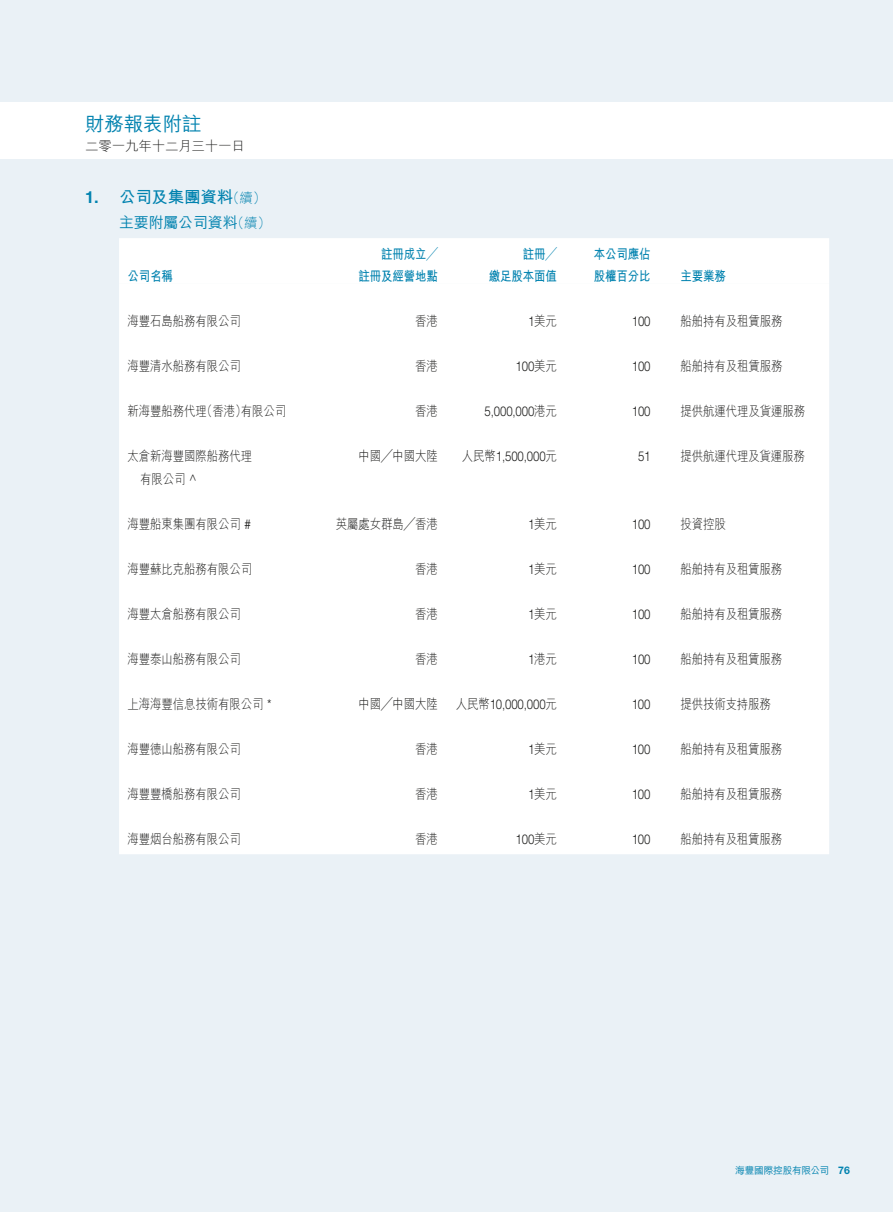
<style>
.page{position:relative;width:893px;height:1212px;background:#eaf1f6}
.page>*{position:absolute;margin:0;border:0;box-sizing:border-box;transform-origin:0 0}
.t1{font:500 19.5px "M Hei HK";letter-spacing:-.005em;color:#0082af}
.t2{font:700 16.5px "M Hei HK";letter-spacing:-.015em;color:#0082af}
.t3{font:700 16.5px "Helvetica LT Std";color:#0082af}
.t4{font:500 15px "M Hei HK";letter-spacing:-.015em;color:#0082af}
.t5{font:300 13.5px/22.5px "M Hei HK";letter-spacing:-.015em;color:#1c1c1b;scale:.85 1}
.t6{font:300 13.5px "Helvetica LT Std";letter-spacing:-.015em;color:#1c1c1b;scale:.85 1}
.t7{font:700 13.5px/22.5px "M Hei HK";letter-spacing:-.015em;color:#0082af;text-align:right;scale:.85 1}
.t8{font:300 13.5px "M Hei HK";letter-spacing:-.015em;color:#1c1c1b}
.t9{font:300 13.5px "M Hei HK";color:#0082af}
.t10{font:700 10.5px "Helvetica Neue LT Std";color:#0082af}
.t11{font:500 9.75px "M Hei HK";letter-spacing:-.035em;color:#0082af}
.s1{font-family:"Helvetica LT Std"}
.s2{font-family:"M Hei HK"}
</style>
<div class="page">
<div style="left:0;top:102px;width:893px;height:56px;background:#fff"></div>
<div style="left:119px;top:238px;width:710px;height:45px;background:#fff"></div>
<div style="left:119px;top:283px;width:710px;height:571px;background:#fff"></div>
<h1 class="t1" style="left:85px;top:109px;width:118px">財務報表附註</h1>
<p class="t8" style="left:85px;top:136px;width:162px">二零一九年十二月三十一日</p>
<p class="t3" style="left:85px;top:187px;width:15px">1.</p>
<p class="t2" style="left:119px;top:185px;width:116px">公司及集團資料</p>
<p class="t9" style="left:226px;top:189px;width:42px">（續(</p>
<p class="t4" style="left:119px;top:211px;width:120px">主要附屬公司資料</p>
<p class="t9" style="left:231px;top:213px;width:42px">（續(</p>
<p class="t7" style="left:128px;top:264px;width:55px">公司名稱</p>
<p class="t5" style="left:128px;top:310px;width:135px">海豐石島船務有限公司</p>
<p class="t5" style="left:128px;top:355px;width:135px">海豐清水船務有限公司</p>
<p class="t7" style="left:359px;top:242px;width:95px">註冊成立╱<br>註冊及經營地點</p>
<p class="t7" style="left:489px;top:242px;width:82px">註冊╱<br>繳足股本面值</p>
<p class="t7" style="left:594px;top:242px;width:68px">本公司應佔</p>
<p class="t7" style="left:594px;top:264px;width:68px">股權百分比</p>
<p class="t7" style="left:680px;top:264px;width:55px">主要業務</p>
<p class="t5" style="left:415px;top:310px;width:28px">香港</p>
<p class="t5" style="left:528px;top:310px;width:36px"><span class="s1">1</span>美元</p>
<p class="t6" style="left:632px;top:313px;width:24px">100</p>
<p class="t5" style="left:680px;top:310px;width:122px">船舶持有及租賃服務</p>
<p class="t5" style="left:415px;top:355px;width:28px">香港</p>
<p class="t6" style="left:516px;top:358px;width:50px">100<span class="s2">美元</span></p>
<p class="t6" style="left:632px;top:358px;width:24px">100</p>
<p class="t5" style="left:680px;top:355px;width:122px">船舶持有及租賃服務</p>
<p class="t5" style="left:128px;top:400px;width:95px">新海豐船務代理</p>
<p class="t5" style="left:140px;top:445px;width:133px;text-indent:-13px">太倉新海豐國際船務代理有限公司 <span class="s1">^</span></p>
<p class="t5" style="left:680px;top:445px;width:148px">提供航運代理及貨運服務</p>
<p class="t5" style="left:201px;top:400px;width:102px">（香港有限公司</p>
<p class="t5" style="left:235px;top:400px;width:15px">）</p>
<p class="t5" style="left:680px;top:400px;width:148px">提供航運代理及貨運服務</p>
<p class="t5" style="left:415px;top:400px;width:28px">香港</p>
<p class="t6" style="left:485px;top:403px;width:87px">5,000,000<span class="s2">港元</span></p>
<p class="t6" style="left:632px;top:403px;width:24px">100</p>
<p class="t5" style="left:359px;top:445px;width:95px">中國╱中國大陸</p>
<p class="t6" style="left:462px;top:448px;width:113px"><span class="s2">人民幣</span>1,500,000<span class="s2">元</span></p>
<p class="t6" style="left:638px;top:448px;width:16px">51</p>
<p class="t5" style="left:128px;top:512px;width:147px">海豐船東集團有限公司 <span class="s1">#</span></p>
<p class="t5" style="left:336px;top:512px;width:122px">英屬處女群島╱香港</p>
<p class="t5" style="left:528px;top:512px;width:36px"><span class="s1">1</span>美元</p>
<p class="t6" style="left:632px;top:516px;width:24px">100</p>
<p class="t5" style="left:680px;top:512px;width:55px">投資控股</p>
<p class="t5" style="left:128px;top:557px;width:148px">海豐蘇比克船務有限公司</p>
<p class="t5" style="left:415px;top:557px;width:28px">香港</p>
<p class="t5" style="left:528px;top:557px;width:36px"><span class="s1">1</span>美元</p>
<p class="t6" style="left:632px;top:561px;width:24px">100</p>
<p class="t5" style="left:680px;top:557px;width:122px">船舶持有及租賃服務</p>
<p class="t5" style="left:128px;top:602px;width:135px">海豐太倉船務有限公司</p>
<p class="t5" style="left:415px;top:602px;width:28px">香港</p>
<p class="t5" style="left:528px;top:602px;width:36px"><span class="s1">1</span>美元</p>
<p class="t6" style="left:632px;top:606px;width:24px">100</p>
<p class="t5" style="left:680px;top:602px;width:122px">船舶持有及租賃服務</p>
<p class="t5" style="left:128px;top:647px;width:135px">海豐泰山船務有限公司</p>
<p class="t5" style="left:415px;top:647px;width:28px">香港</p>
<p class="t5" style="left:528px;top:647px;width:36px"><span class="s1">1</span>港元</p>
<p class="t6" style="left:632px;top:651px;width:24px">100</p>
<p class="t5" style="left:680px;top:647px;width:122px">船舶持有及租賃服務</p>
<p class="t5" style="left:128px;top:692px;width:171px">上海海豐信息技術有限公司 <span class="s1">*</span></p>
<p class="t5" style="left:359px;top:692px;width:95px">中國╱中國大陸</p>
<p class="t6" style="left:456px;top:696px;width:121px"><span class="s2">人民幣</span>10,000,000<span class="s2">元</span></p>
<p class="t6" style="left:632px;top:696px;width:24px">100</p>
<p class="t5" style="left:680px;top:692px;width:108px">提供技術支持服務</p>
<p class="t5" style="left:128px;top:737px;width:135px">海豐德山船務有限公司</p>
<p class="t5" style="left:415px;top:737px;width:28px">香港</p>
<p class="t5" style="left:528px;top:737px;width:36px"><span class="s1">1</span>美元</p>
<p class="t6" style="left:632px;top:741px;width:24px">100</p>
<p class="t5" style="left:680px;top:737px;width:122px">船舶持有及租賃服務</p>
<p class="t5" style="left:128px;top:782px;width:135px">海豐豐橋船務有限公司</p>
<p class="t5" style="left:415px;top:782px;width:28px">香港</p>
<p class="t5" style="left:528px;top:782px;width:36px"><span class="s1">1</span>美元</p>
<p class="t6" style="left:632px;top:786px;width:24px">100</p>
<p class="t5" style="left:680px;top:782px;width:122px">船舶持有及租賃服務</p>
<p class="t5" style="left:128px;top:827px;width:135px">海豐烟台船務有限公司</p>
<p class="t5" style="left:415px;top:827px;width:28px">香港</p>
<p class="t6" style="left:516px;top:831px;width:50px">100<span class="s2">美元</span></p>
<p class="t6" style="left:632px;top:831px;width:24px">100</p>
<p class="t5" style="left:680px;top:827px;width:122px">船舶持有及租賃服務</p>
<p class="t11" style="left:735px;top:1163px;width:95px">海豐國際控股有限公司</p>
<p class="t10" style="left:838px;top:1163px;width:13px">76</p>
</div>
